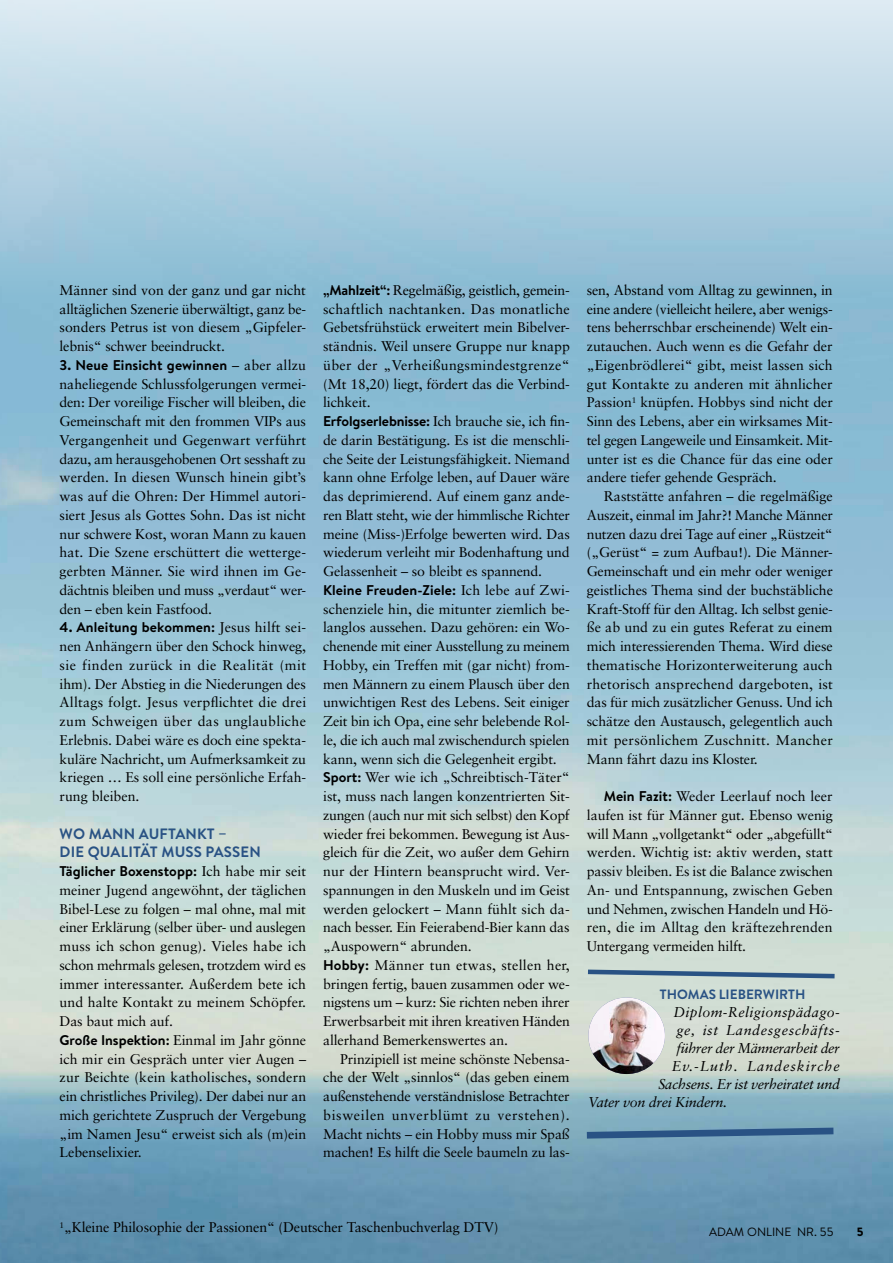
<style>
.page{position:relative;width:893px;height:1263px;background:#fff}
.page>*{position:absolute;margin:0;border:0;box-sizing:border-box;transform-origin:0 0}
.t1{font:700 15px/18.8px "Brandon Text";letter-spacing:.01em;color:#295284}
.t2{font:italic 14.25px "Sabon";letter-spacing:-.02em;color:#000}
.t3{font:italic 14.25px "Sabon";letter-spacing:.025em;color:#000}
.t4{font:italic 14.25px "Sabon";letter-spacing:.045em;color:#000}
.t5{font:italic 14.25px "Sabon";letter-spacing:.07em;color:#000}
.t6{font:14.1px/18.8px "Sabon";letter-spacing:-.01em;color:#000;text-align:justify}
.t7{font:700 14.1px "Brandon Text";letter-spacing:.01em;color:#000}
.t8{font:700 13.5px "Brandon Grotesque";color:#295284}
.t9{font:12px "Brandon Text";color:#000}
.t10{font:900 12px "Brandon Text";color:#000}
.s1{font-family:"Sabon";font-weight:400}
.s2{font-family:"Brandon Text";font-weight:700}
</style>
<div class="page">
<img style="left:0;top:0;width:893px;height:1263px">
<svg style="left:588px;top:969px;width:247px;height:9px;background:#7c97ac"></svg>
<svg style="left:587px;top:1127px;width:246px;height:11px;background:#4a749b"></svg>
<img style="left:588px;top:997px;width:77px;height:77px;border-radius:38px">
<p class="t6" style="left:60px;top:280px;width:248px">Männer sind von der ganz und gar nicht alltäglichen Szenerie überwältigt, ganz be&shy;sonders Petrus ist von diesem „Gipfeler&shy;lebnis“ schwer beeindruckt.</p>
<p class="t7" style="left:60px;top:355px;width:248px">3. Neue Einsicht gewinnen <span class="s1">– aber allzu</span></p>
<p class="t6" style="left:60px;top:374px;width:248px">naheliegende Schlussfolgerungen vermei&shy;den: Der voreilige Fischer will bleiben, die Gemeinschaft mit den frommen VIPs aus Vergangenheit und Gegenwart verführt dazu, am herausgehobenen Ort sesshaft zu werden. In diesen Wunsch hinein gibt’s was auf die Ohren: Der Himmel autori&shy;siert Jesus als Gottes Sohn. Das ist nicht nur schwere Kost, woran Mann zu kauen hat. Die Szene erschüttert die wetterge&shy;gerbten Männer. Sie wird ihnen im Ge&shy;dächtnis bleiben und muss „verdaut“ wer&shy;den – eben kein Fastfood.</p>
<p class="t7" style="left:60px;top:618px;width:248px">4. Anleitung bekommen: <span class="s1">Jesus hilft sei-</span></p>
<p class="t6" style="left:60px;top:637px;width:248px">nen Anhängern über den Schock hinweg, sie finden zurück in die Realität (mit ihm). Der Abstieg in die Niederungen des Alltags folgt. Jesus verpflichtet die drei zum Schweigen über das unglaubliche Erlebnis. Dabei wäre es doch eine spekta&shy;kuläre Nachricht, um Aufmerksamkeit zu kriegen … Es soll eine persönliche Erfah&shy;rung bleiben.</p>
<p class="t1" style="left:60px;top:824px;width:203px">WO MANN AUFTANKT –<br>DIE QUALITÄT MUSS PASSEN</p>
<p class="t7" style="left:60px;top:861px;width:248px">Täglicher Boxenstopp: <span class="s1">Ich habe mir seit</span></p>
<p class="t6" style="left:60px;top:880px;width:248px;text-align:left">meiner Jugend angewöhnt, der täglichen Bibel-Lese zu folgen – mal ohne, mal mit einer Erklärung (selber über- und auslegen muss ich schon genug). Vieles habe ich schon mehrmals gelesen, trotzdem wird es immer interessanter. Außerdem bete ich und halte Kontakt zu meinem Schöpfer.<br>Das baut mich auf.<br><span class="s2">Große Inspektion:</span> Einmal im Jahr gönne ich mir ein Gespräch unter vier Augen – zur Beichte (kein katholisches, sondern ein christliches Privileg). Der dabei nur an mich gerichtete Zuspruch der Vergebung „im Namen Jesu“ erweist sich als (m)ein Lebenselixier.</p>
<p class="t6" style="left:323px;top:280px;width:248px;text-align:left"><span class="s2">„Mahlzeit“:</span> Regelmäßig, geistlich, gemein&shy;schaftlich nachtanken. Das monatliche Gebetsfrühstück erweitert mein Bibelver&shy;ständnis. Weil unsere Gruppe nur knapp über der „Verheißungsmindestgrenze“ (Mt 18,20) liegt, fördert das die Verbind&shy;lichkeit.<br><span class="s2">Erfolgserlebnisse:</span> Ich brauche sie, ich fin&shy;de darin Bestätigung. Es ist die menschli&shy;che Seite der Leistungsfähigkeit. Niemand kann ohne Erfolge leben, auf Dauer wäre das deprimierend. Auf einem ganz ande&shy;ren Blatt steht, wie der himmlische Richter meine (Miss-)Erfolge bewerten wird. Das wiederum verleiht mir Bodenhaftung und Gelassenheit – so bleibt es spannend.</p>
<p class="t7" style="left:323px;top:580px;width:248px">Kleine Freuden-Ziele: <span class="s1">Ich lebe auf Zwi-</span></p>
<p class="t6" style="left:323px;top:599px;width:248px;text-align:left">schenziele hin, die mitunter ziemlich be&shy;langlos aussehen. Dazu gehören: ein Wo&shy;chenende mit einer Ausstellung zu meinem Hobby, ein Treffen mit (gar nicht) from&shy;men Männern zu einem Plausch über den unwichtigen Rest des Lebens. Seit einiger Zeit bin ich Opa, eine sehr belebende Rol&shy;le, die ich auch mal zwischendurch spielen kann, wenn sich die Gelegenheit ergibt.<br><span class="s2">Sport:</span> Wer wie ich „Schreibtisch-Täter“ ist, muss nach langen konzentrierten Sit&shy;zungen (auch nur mit sich selbst) den Kopf wieder frei bekommen. Bewegung ist Aus&shy;gleich für die Zeit, wo außer dem Gehirn nur der Hintern beansprucht wird. Ver&shy;spannungen in den Muskeln und im Geist werden gelockert – Mann fühlt sich da&shy;nach besser. Ein Feierabend-Bier kann das „Auspowern“ abrunden.<br><span class="s2">Hobby:</span> Männer tun etwas, stellen her, bringen fertig, bauen zusammen oder we&shy;nigstens um – kurz: Sie richten neben ihrer Erwerbsarbeit mit ihren kreativen Händen allerhand Bemerkenswertes an.</p>
<p class="t6" style="left:323px;top:1049px;width:248px;text-indent:17px">Prinzipiell ist meine schönste Nebensa&shy;che der Welt „sinnlos“ (das geben einem außenstehende verständnislose Betrachter bisweilen unverblümt zu verstehen).<br>Macht nichts – ein Hobby muss mir Spaß machen! Es hilft die Seele baumeln zu las-</p>
<p class="t6" style="left:587px;top:280px;width:248px">sen, Abstand vom Alltag zu gewinnen, in eine andere (vielleicht heilere, aber wenigs&shy;tens beherrschbar erscheinende) Welt ein&shy;zutauchen. Auch wenn es die Gefahr der „Eigenbrödlerei“ gibt, meist lassen sich gut Kontakte zu anderen mit ähnlicher Passion<sup>1</sup> knüpfen. Hobbys sind nicht der Sinn des Lebens, aber ein wirksames Mit&shy;tel gegen Langeweile und Einsamkeit. Mit&shy;unter ist es die Chance für das eine oder andere tiefer gehende Gespräch.</p>
<p class="t6" style="left:587px;top:487px;width:248px;text-indent:17px">Raststätte anfahren – die regelmäßige Auszeit, einmal im Jahr?! Manche Männer nutzen dazu drei Tage auf einer „Rüstzeit“ („Gerüst“ = zum Aufbau!). Die Männer-Gemeinschaft und ein mehr oder weniger geistliches Thema sind der buchstäbliche Kraft-Stoff für den Alltag. Ich selbst genie&shy;ße ab und zu ein gutes Referat zu einem mich interessierenden Thema. Wird diese thematische Horizonterweiterung auch rhetorisch ansprechend dargeboten, ist das für mich zusätzlicher Genuss. Und ich schätze den Austausch, gelegentlich auch mit persönlichem Zuschnitt. Mancher Mann fährt dazu ins Kloster.</p>
<p class="t6" style="left:587px;top:787px;width:248px;text-indent:17px"><span class="s2">Mein Fazit:</span> Weder Leerlauf noch leer laufen ist für Männer gut. Ebenso wenig will Mann „vollgetankt“ oder „abgefüllt“ werden. Wichtig ist: aktiv werden, statt passiv bleiben. Es ist die Balance zwischen An- und Entspannung, zwischen Geben und Nehmen, zwischen Handeln und Hö&shy;ren, die im Alltag den kräftezehrenden Untergang vermeiden hilft.</p>
<p class="t8" style="left:660px;top:985px;width:147px">THOMAS LIEBERWIRTH</p>
<p class="t3" style="left:673px;top:1004px;width:168px">Diplom-Religionspädago-</p>
<p class="t4" style="left:676px;top:1022px;width:165px">ge, ist Landesgeschäfts-</p>
<p class="t2" style="left:676px;top:1040px;width:165px">führer der Männerarbeit der</p>
<p class="t5" style="left:672px;top:1058px;width:169px">Ev.-Luth. Landeskirche</p>
<p class="t2" style="left:658px;top:1076px;width:183px">Sachsens. Er ist verheiratet und</p>
<p class="t2" style="left:588px;top:1094px;width:141px">Vater von drei Kindern.</p>
<p class="t6" style="left:60px;top:1218px;width:440px"><sup>1</sup>„Kleine Philosophie der Passionen“ (Deutscher Taschenbuchverlag DTV)</p>
<p class="t9" style="left:709px;top:1223px;width:126px">ADAM ONLINE NR. 55</p>
<p class="t10" style="left:857px;top:1223px;width:8px">5</p>
</div>
